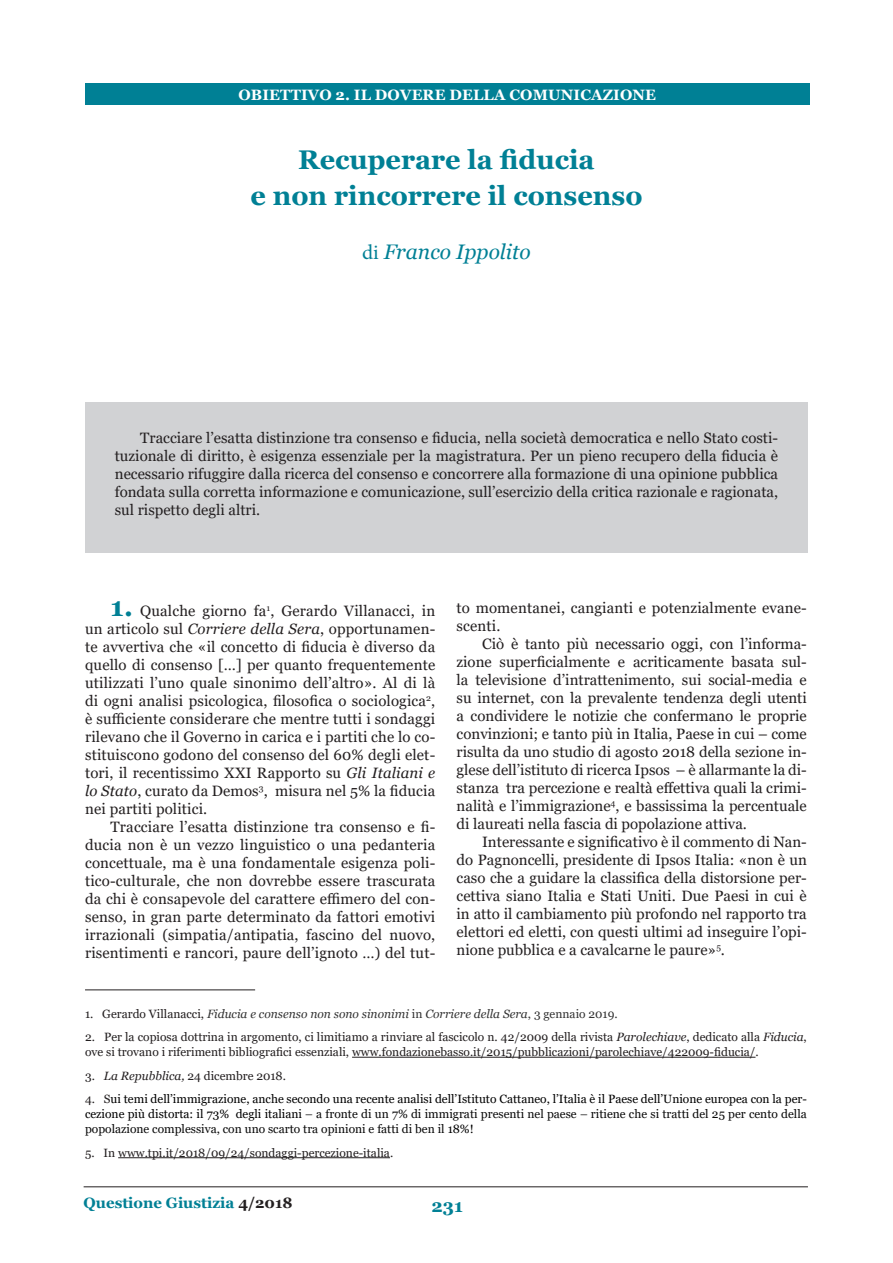
<style>
.page{position:relative;width:893px;height:1263px;background:#fff}
.page>*{position:absolute;margin:0;border:0;box-sizing:border-box;transform-origin:0 0}
.titolo{font:700 27px/36px "Georgia";color:#008095;text-align:center}
.t1{font:italic 21px "Georgia";color:#008095}
.t2{font:700 18px "Georgia";color:#008095}
.testo{font:15px/18px "Georgia";letter-spacing:.005em;color:#231f20;text-align:justify}
.t3{font:700 15px "Georgia";letter-spacing:.01em;color:#fff}
.t4{font:700 15px "Georgia";color:#008095}
.nota{font:12px/15px "Georgia";color:#231f20}
.nota-2{font:12px/15px "Georgia";color:#000;text-align:justify}
.nota-3{font:italic 12px "Georgia";color:#333}
.s1{font-family:"Minion Pro";font-style:normal}
.s2{font-weight:700;font-size:27px;color:#008095}
.s3{font-style:italic}
.s4{font-style:normal;color:#231f20}
.s5{font-style:normal}
.s6{color:#231f20}
.s7{color:#222}
.s8{color:#0a0a0a}
</style>
<div class="page">
<hr style="left:84px;top:1186px;width:724px;height:1px;background:#231f20">
<div style="left:85px;top:83px;width:724px;height:22px;background:#008095"></div>
<hr style="left:85px;top:990px;width:170px;height:1px;background:#231f20">
<hr style="left:352px;top:1057px;width:403px;height:1px;background:#231f20">
<hr style="left:118px;top:1157px;width:272px;height:1px;background:#231f20">
<div style="left:85px;top:402px;width:723px;height:151px;background:#d1d2d4"></div>
<p class="t3" style="left:238px;top:85px;width:419px">OBIETTIVO 2. IL DOVERE DELLA COMUNICAZIONE</p>
<p class="titolo" style="left:251px;top:142px;width:393px">Recuperare la fiducia<br>e non rincorrere il consenso</p>
<p class="t1" style="left:362px;top:239px;width:170px"><span class="s1">di</span> Franco Ippolito</p>
<p class="testo" style="left:115px;top:429px;width:665px;text-indent:26px">Tracciare l’esatta distinzione tra consenso e fiducia, nella società democratica e nello Stato costi&shy;tuzionale di diritto, è esigenza essenziale per la magistratura. Per un pieno recupero della fiducia è necessario rifuggire dalla ricerca del consenso e concorrere alla formazione di una opinione pubblica fondata sulla corretta informazione e comunicazione, sull’esercizio della critica razionale e ragionata, sul rispetto degli altri.</p>
<p class="testo" style="left:85px;top:602px;width:352px;text-indent:26px"><span class="s2">1.</span> Qualche giorno fa<sup>1</sup>, Gerardo Villanacci, in un articolo sul <span class="s3">Corriere della Sera</span>, opportunamen&shy;te avvertiva che «il concetto di fiducia è diverso da quello di consenso […] per quanto frequentemente utilizzati l’uno quale sinonimo dell’altro». Al di là di ogni analisi psicologica, filosofica o sociologica<sup>2</sup>, è sufficiente considerare che mentre tutti i sondaggi rilevano che il Governo in carica e i partiti che lo co&shy;stituiscono godono del consenso del 60% degli elet&shy;tori, il recentissimo XXI Rapporto su <span class="s3">Gli Italiani e lo Stato</span>, curato da Demos<sup>3</sup>, misura nel 5% la fiducia nei partiti politici.</p>
<p class="testo" style="left:85px;top:818px;width:352px;text-indent:26px">Tracciare l’esatta distinzione tra consenso e fi&shy;ducia non è un vezzo linguistico o una pedanteria concettuale, ma è una fondamentale esigenza poli&shy;tico-culturale, che non dovrebbe essere trascurata da chi è consapevole del carattere effimero del con&shy;senso, in gran parte determinato da fattori emotivi irrazionali (simpatia/antipatia, fascino del nuovo, risentimenti e rancori, paure dell’ignoto …) del tut-</p>
<p class="testo" style="left:457px;top:599px;width:352px">to momentanei, cangianti e potenzialmente evane&shy;scenti.</p>
<p class="testo" style="left:457px;top:635px;width:352px;text-indent:26px">Ciò è tanto più necessario oggi, con l’informa&shy;zione superficialmente e acriticamente basata sul&shy;la televisione d’intrattenimento, sui social-media e su internet, con la prevalente tendenza degli utenti a condividere le notizie che confermano le proprie convinzioni; e tanto più in Italia, Paese in cui – come risulta da uno studio di agosto 2018 della sezione in&shy;glese dell’istituto di ricerca Ipsos – è allarmante la di&shy;stanza tra percezione e realtà effettiva quali la crimi&shy;nalità e l’immigrazione<sup>4</sup>, e bassissima la percentuale di laureati nella fascia di popolazione attiva.</p>
<p class="testo" style="left:457px;top:833px;width:352px;text-indent:26px">Interessante e significativo è il commento di Nan&shy;do Pagnoncelli, presidente di Ipsos Italia: «non è un caso che a guidare la classifica della distorsione per&shy;cettiva siano Italia e Stati Uniti. Due Paesi in cui è in atto il cambiamento più profondo nel rapporto tra elettori ed eletti, con questi ultimi ad inseguire l’opi&shy;nione pubblica e a cavalcarne le paure»<sup>5</sup>.</p>
<p class="nota-3" style="left:85px;top:1006px;width:534px"><span class="s4">1. Gerardo Villanacci,</span> Fiducia e consenso non sono sinonimi <span class="s5">in</span> Corriere della Sera<span class="s5">, 3 gennaio 2019.</span></p>
<p class="nota" style="left:85px;top:1030px;width:723px">2. Per la copiosa dottrina in argomento, ci limitiamo a rinviare al fascicolo n. 42/2009 della rivista <span class="s3">Parolechiave</span>, dedicato alla <span class="s3">Fiducia</span>, ove si trovano i riferimenti bibliografici essenziali, www.fondazionebasso.it/2015/pubblicazioni/parolechiave/422009-fiducia/.</p>
<p class="nota" style="left:85px;top:1068px;width:202px">3. <span class="s3">La Repubblica,</span> 24 dicembre 2018.</p>
<p class="nota-2" style="left:85px;top:1092px;width:723px"><span class="s6">4. S</span>ui temi dell’immigrazione, anche secondo una recente analisi dell’Istituto Cattaneo, l’Italia è il Paese dell’Unione europea con la per&shy;cezione più distorta: il 73% degli italiani <span class="s7">–</span> <span class="s8">a fronte di un 7% di immigrati presenti nel paese</span> <span class="s7">–</span> <span class="s8">ritiene che si tratti del 25 per cento della popolazione complessiva, con uno scarto tra opinioni e fatti di ben il</span> 18%!</p>
<p class="nota" style="left:85px;top:1145px;width:310px">5. In www.tpi.it/2018/09/24/sondaggi-percezione-italia.</p>
<p class="t4" style="left:84px;top:1193px;width:210px">Questione Giustizia <span class="s6">4/2018</span></p>
<p class="t2" style="left:431px;top:1194px;width:33px">231</p>
</div>
